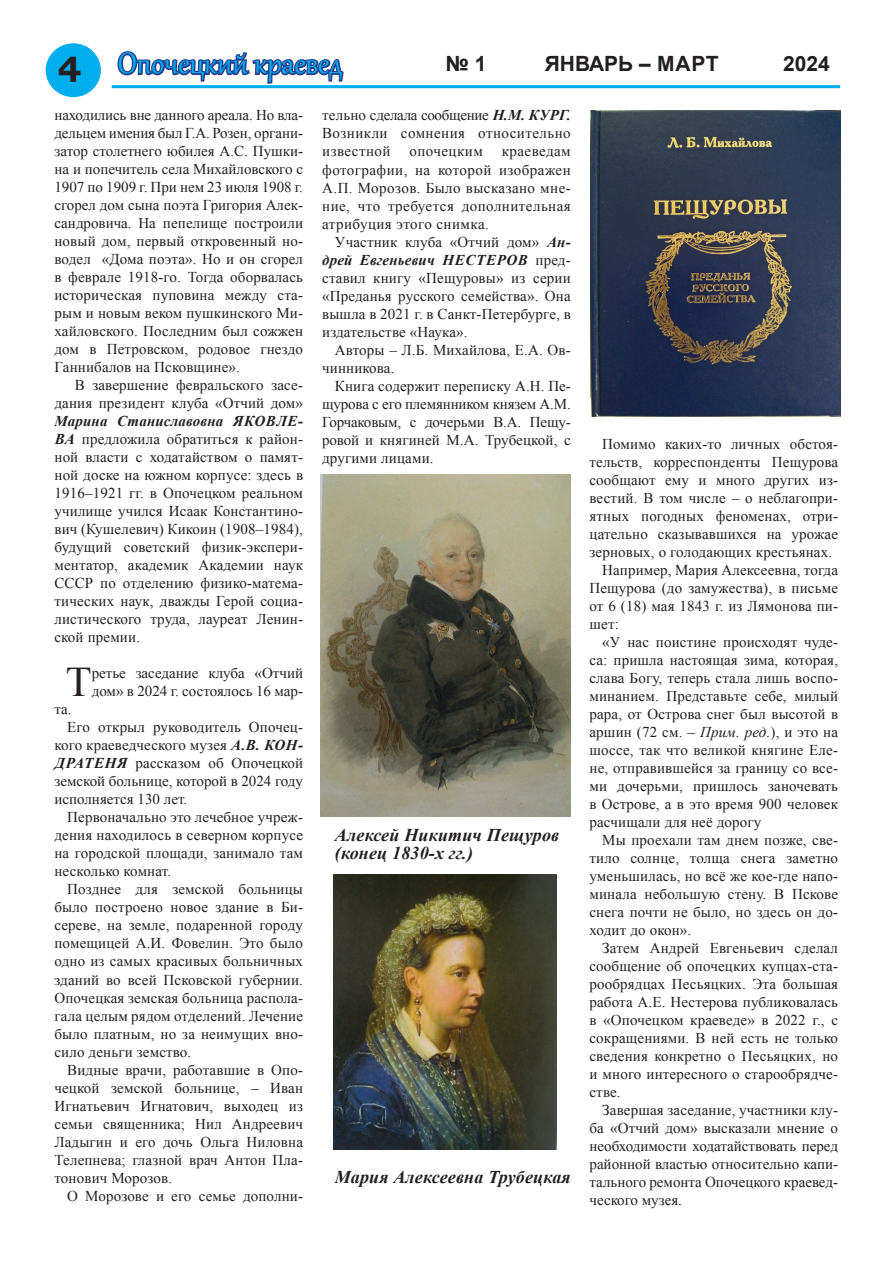
<style>
.page{position:relative;width:893px;height:1263px;background:#fff}
.page>*{position:absolute;margin:0;border:0;box-sizing:border-box;transform-origin:0 0}
.t1{font:42.15px "Times New Roman";color:#231f20}
.t2{font:36px "Gabriola";color:#00aeef}
.t3{font:700 36px "Bookman Old Style";color:#231f20}
.t4{font:700 21px "Arial";color:#231f20}
.t5{font:italic 700 18px/18px "Times New Roman";letter-spacing:.01em;color:#231f20}
.t6{font:15px/18px "Times New Roman";letter-spacing:.01em;color:#231f20;text-align:justify}
.t7{font:15px "Times New Roman";letter-spacing:.03em;color:#231f20}
.s1{font-weight:700;font-style:italic}
.s2{font-style:italic}
</style>
<div class="page">
<svg style="left:117px;top:51px;width:227px;height:33px"></svg>
<div style="left:46px;top:43px;width:55px;height:54px;background:#00aeef;border-radius:50%"></div>
<hr style="left:112px;top:85px;width:728px;height:3px;background:#00aeef">
<img style="left:590px;top:110px;width:250px;height:307px">
<img style="left:321px;top:475px;width:249px;height:341px">
<img style="left:334px;top:875px;width:222px;height:274px">
<h2 class="t2" style="left:118px;top:40px;width:226px">Опочецкий краевед</h2>
<h2 class="t3" style="left:58px;top:44px;width:25px">4</h2>
<h3 class="t4" style="left:445px;top:49px;width:42px">№ 1</h3>
<h3 class="t4" style="left:545px;top:49px;width:175px">ЯНВАРЬ – МАРТ</h3>
<h3 class="t4" style="left:783px;top:49px;width:48px">2024</h3>
<p class="t6" style="left:54px;top:106px;width:250px">находились вне данного ареала. Но вла&shy;дельцем имения был Г.А. Розен, органи&shy;затор столетнего юбилея А.С. Пушки&shy;на и попечитель села Михайловского с 1907 по 1909 г. При нем 23 июля 1908 г. сгорел дом сына поэта Григория Алек&shy;сандровича. На пепелище построили новый дом, первый откровенный но&shy;водел «Дома поэта». Но и он сгорел в феврале 1918-го. Тогда оборвалась историческая пуповина между ста&shy;рым и новым веком пушкинского Ми&shy;хайловского. Последним был сожжен дом в Петровском, родовое гнездо Ганнибалов на Псковщине».</p>
<p class="t6" style="left:54px;top:376px;width:250px;text-align:right">В завершение февральского засе&shy;дания президент клуба «Отчий дом»</p>
<p class="t6" style="left:54px;top:412px;width:250px"><span class="s1">Марина Станиславовна ЯКОВЛЕ-ВА</span> предложила обратиться к район&shy;ной власти с ходатайством о памят&shy;ной доске на южном корпусе: здесь в 1916–1921 гг. в Опочецком реальном училище учился Исаак Константино&shy;вич (Кушелевич) Кикоин (1908–1984), будущий советский физик-экспери&shy;ментатор, академик Академии наук СССР по отделению физико-матема&shy;тических наук, дважды Герой социа&shy;листического труда, лауреат Ленин&shy;ской премии.</p>
<h1 class="t1" style="left:66px;top:653px;width:27px">Т</h1>
<p class="t6" style="left:92px;top:664px;width:213px">ретье заседание клуба «Отчий дом» в 2024 г. состоялось 16 мар-</p>
<p class="t6" style="left:54px;top:700px;width:19px">та.</p>
<p class="t6" style="left:67px;top:718px;width:237px">Его открыл руководитель Опочец-</p>
<p class="t6" style="left:54px;top:736px;width:250px">кого краеведческого музея <span class="s1">А.В. КОН-</span></p>
<p class="t6" style="left:55px;top:754px;width:250px"><span class="s1">ДРАТЕНЯ</span> рассказом об Опочецкой</p>
<p class="t6" style="left:54px;top:772px;width:250px">земской больнице, которой в 2024 году</p>
<p class="t6" style="left:54px;top:790px;width:134px">исполняется 130 лет.</p>
<p class="t6" style="left:67px;top:808px;width:237px">Первоначально это лечебное учреж-</p>
<p class="t6" style="left:54px;top:826px;width:250px">дения находилось в северном корпусе</p>
<p class="t6" style="left:54px;top:844px;width:250px">на городской площади, занимало там</p>
<p class="t6" style="left:54px;top:862px;width:118px">несколько комнат.</p>
<p class="t6" style="left:67px;top:880px;width:237px">Позднее для земской больницы</p>
<p class="t6" style="left:54px;top:898px;width:250px">было построено новое здание в Би-</p>
<p class="t6" style="left:54px;top:916px;width:250px">сереве, на земле, подаренной городу</p>
<p class="t6" style="left:54px;top:934px;width:250px">помещицей А.И. Фовелин. Это было</p>
<p class="t6" style="left:54px;top:952px;width:250px">одно из самых красивых больничных</p>
<p class="t6" style="left:54px;top:970px;width:250px">зданий во всей Псковской губернии.</p>
<p class="t6" style="left:54px;top:988px;width:250px">Опочецкая земская больница распола-</p>
<p class="t6" style="left:54px;top:1006px;width:250px">гала целым рядом отделений. Лечение</p>
<p class="t6" style="left:54px;top:1024px;width:250px">было платным, но за неимущих вно-</p>
<p class="t6" style="left:54px;top:1042px;width:138px">сило деньги земство.</p>
<p class="t6" style="left:67px;top:1060px;width:237px">Видные врачи, работавшие в Опо-</p>
<p class="t6" style="left:54px;top:1078px;width:250px">чецкой земской больнице, – Иван</p>
<p class="t6" style="left:54px;top:1096px;width:250px">Игнатьевич Игнатович, выходец из</p>
<p class="t6" style="left:54px;top:1114px;width:250px">семьи священника; Нил Андреевич</p>
<p class="t6" style="left:54px;top:1132px;width:250px">Ладыгин и его дочь Ольга Ниловна</p>
<p class="t6" style="left:54px;top:1150px;width:250px">Телепнева; глазной врач Антон Пла-</p>
<p class="t6" style="left:54px;top:1168px;width:119px">тонович Морозов.</p>
<p class="t6" style="left:67px;top:1186px;width:237px">О Морозове и его семье дополни-</p>
<p class="t6" style="left:322px;top:106px;width:250px">тельно сделала сообщение <span class="s1">Н.М. КУРГ.<br></span>Возникли сомнения относительно известной</p>
<p class="t6" style="left:322px;top:142px;width:250px;text-indent:180px">краеведам фотографии, на которой изображен А.П. Морозов. Было высказано мне&shy;ние, что требуется дополнительная атрибуция этого снимка.</p>
<p class="t6" style="left:322px;top:232px;width:250px;text-indent:13px">Участник клуба «Отчий дом» <span class="s1">Ан&shy;дрей Евгеньевич НЕСТЕРОВ</span> пред&shy;ставил книгу «Пещуровы» из серии «Преданья русского семейства». Она вышла в 2021 г. в Санкт-Петербурге, в издательстве «Наука».</p>
<p class="t6" style="left:322px;top:340px;width:250px;text-indent:13px">Авторы – Л.Б. Михайлова, Е.А. Ов&shy;чинникова.</p>
<p class="t6" style="left:322px;top:376px;width:250px;text-indent:13px">Книга содержит переписку А.Н. Пе&shy;щурова с его племянником князем А.М.<br>Горчаковым, с дочерьми В.А. Пещу&shy;ровой и княгиней М.А. Трубецкой, с другими лицами.</p>
<p class="t7" style="left:410px;top:141px;width:75px">опочецким</p>
<p class="t6" style="left:602px;top:434px;width:237px">Помимо каких-то личных обстоя-</p>
<p class="t6" style="left:589px;top:452px;width:250px">тельств, корреспонденты Пещурова</p>
<p class="t6" style="left:589px;top:470px;width:250px">сообщают ему и много других из-</p>
<p class="t6" style="left:589px;top:488px;width:250px">вестий. В том числе – о неблагопри-</p>
<p class="t6" style="left:589px;top:506px;width:250px">ятных погодных феноменах, отри-</p>
<p class="t6" style="left:589px;top:524px;width:250px">цательно сказывавшихся на урожае</p>
<p class="t6" style="left:589px;top:542px;width:244px">зерновых, о голодающих крестьянах.</p>
<p class="t6" style="left:602px;top:560px;width:237px">Например, Мария Алексеевна, тогда</p>
<p class="t6" style="left:589px;top:578px;width:250px">Пещурова (до замужества), в письме</p>
<p class="t6" style="left:589px;top:596px;width:250px">от 6 (18) мая 1843 г. из Лямонова пи-</p>
<p class="t6" style="left:589px;top:614px;width:31px">шет:</p>
<p class="t6" style="left:602px;top:632px;width:237px">«У нас поистине происходят чуде-</p>
<p class="t6" style="left:589px;top:650px;width:250px">са: пришла настоящая зима, которая,</p>
<p class="t6" style="left:589px;top:668px;width:250px">слава Богу, теперь стала лишь воспо-</p>
<p class="t6" style="left:589px;top:686px;width:250px">минанием. Представьте себе, милый</p>
<p class="t6" style="left:589px;top:704px;width:250px">papa, от Острова снег был высотой в</p>
<p class="t6" style="left:589px;top:722px;width:250px">аршин (72 см. – <span class="s2">Прим. ред.</span>), и это на</p>
<p class="t6" style="left:589px;top:740px;width:250px">шоссе, так что великой княгине Еле-</p>
<p class="t6" style="left:589px;top:758px;width:250px">не, отправившейся за границу со все-</p>
<p class="t6" style="left:589px;top:776px;width:250px">ми дочерьми, пришлось заночевать</p>
<p class="t6" style="left:589px;top:794px;width:250px">в Острове, а в это время 900 человек</p>
<p class="t6" style="left:589px;top:812px;width:173px">расчищали для неё дорогу</p>
<p class="t6" style="left:602px;top:830px;width:237px">Мы проехали там днем позже, све-</p>
<p class="t6" style="left:589px;top:848px;width:250px">тило солнце, толща снега заметно</p>
<p class="t6" style="left:589px;top:866px;width:250px">уменьшилась, но всё же кое-где напо-</p>
<p class="t6" style="left:589px;top:884px;width:250px">минала небольшую стену. В Пскове</p>
<p class="t6" style="left:589px;top:902px;width:250px">снега почти не было, но здесь он до-</p>
<p class="t6" style="left:589px;top:920px;width:103px">ходит до окон».</p>
<p class="t6" style="left:602px;top:938px;width:237px">Затем Андрей Евгеньевич сделал</p>
<p class="t6" style="left:589px;top:956px;width:250px">сообщение об опочецких купцах-ста-</p>
<p class="t6" style="left:589px;top:974px;width:250px">рообрядцах Песьяцких. Эта большая</p>
<p class="t6" style="left:589px;top:992px;width:250px">работа А.Е. Нестерова публиковалась</p>
<p class="t6" style="left:589px;top:1010px;width:250px">в «Опочецком краеведе» в 2022 г., с</p>
<p class="t6" style="left:589px;top:1028px;width:250px">сокращениями. В ней есть не только</p>
<p class="t6" style="left:589px;top:1046px;width:250px">сведения конкретно о Песьяцких, но</p>
<p class="t6" style="left:589px;top:1064px;width:250px">и много интересного о старообрядче-</p>
<p class="t6" style="left:589px;top:1082px;width:33px">стве.</p>
<p class="t6" style="left:602px;top:1100px;width:237px">Завершая заседание, участники клу-</p>
<p class="t6" style="left:589px;top:1118px;width:250px">ба «Отчий дом» высказали мнение о</p>
<p class="t6" style="left:589px;top:1136px;width:250px">необходимости ходатайствовать перед</p>
<p class="t6" style="left:589px;top:1154px;width:250px">районной властью относительно капи-</p>
<p class="t6" style="left:589px;top:1172px;width:250px">тального ремонта Опочецкого краевед-</p>
<p class="t6" style="left:589px;top:1190px;width:94px">ческого музея.</p>
<p class="t5" style="left:335px;top:825px;width:226px">Алексей Никитич Пещуров (конец 1830-х гг.)</p>
<p class="t5" style="left:335px;top:1167px;width:237px">Мария Алексеевна Трубецкая</p>
</div>
